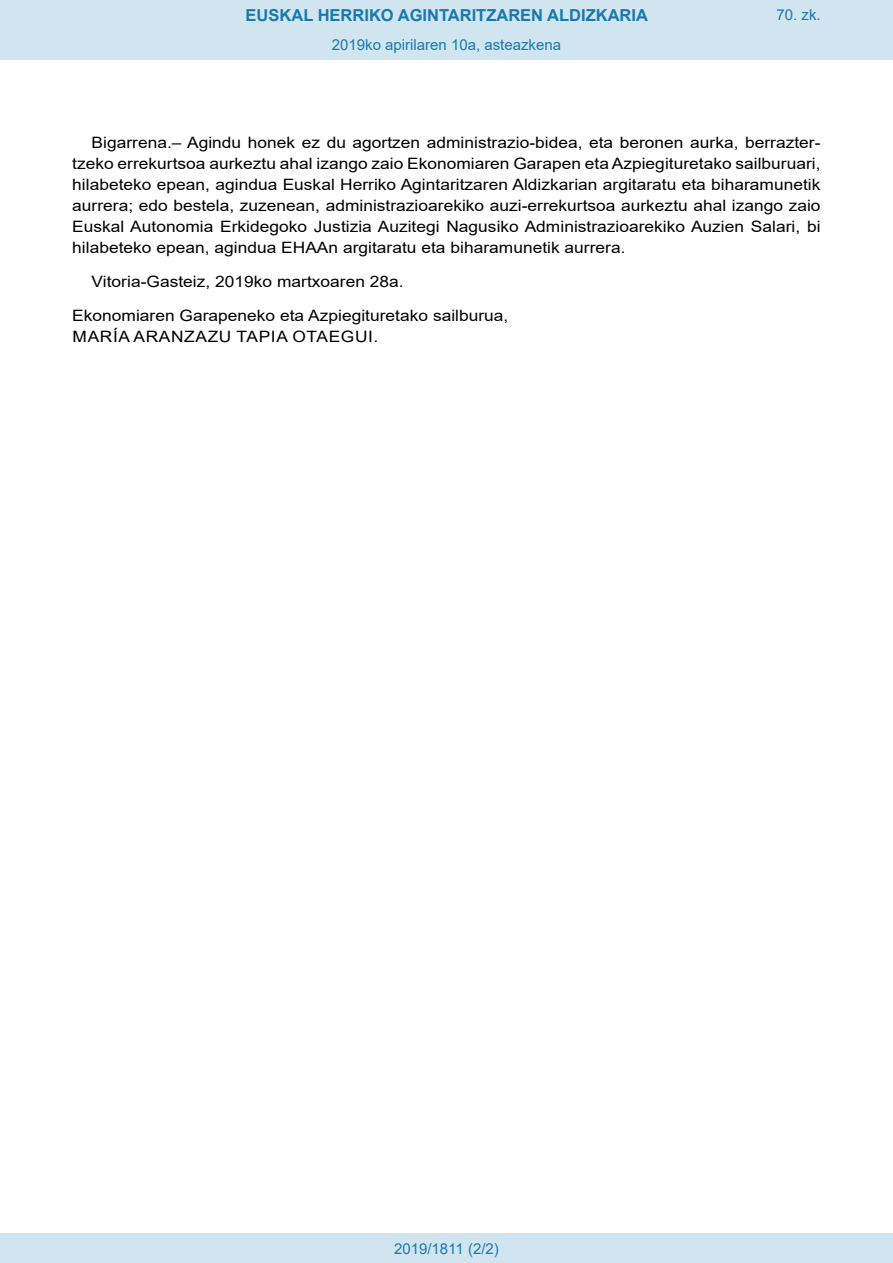
<style>
.page{position:relative;width:893px;height:1263px;background:#fff}
.page>*{position:absolute;margin:0;border:0;box-sizing:border-box;transform-origin:0 0}
.t1{font:700 16.5px "Arial";color:#1879ad}
.BOPVDetalle{font:15.6px/21px "Arial";color:#000;text-align:justify;scale:1.11 1}
.BOPVFirmaPuesto{font:15.6px "Arial";color:#000;scale:1.11 1}
.BOPVFirmaLugFec{font:15.6px "Arial";color:#000;scale:1.11 1}
.BOPVFirmaNombre{font:15.6px "Arial";letter-spacing:.035em;color:#000;scale:1.11 1}
.Paginacion_Centro{font:15px "Arial";color:#1879ad}
</style>
<div class="page">
<div style="left:0;top:0;width:893px;height:60px;background:#d0e5f0"></div>
<div style="left:0;top:1233px;width:893px;height:30px;background:#d0e5f0"></div>
<p class="t1" style="left:246px;top:3px;width:404px">EUSKAL HERRIKO AGINTARITZAREN ALDIZKARIA</p>
<p class="Paginacion_Centro" style="left:332px;top:35px;width:231px">2019ko apirilaren 10a, asteazkena</p>
<p class="Paginacion_Centro" style="left:776px;top:5px;width:46px">70. zk.</p>
<p class="BOPVDetalle" style="left:72px;top:132px;width:676px;text-indent:19px">Bigarrena.– Agindu honek ez du agortzen administrazio-bidea, eta beronen aurka, berrazter&shy;tzeko errekurtsoa aurkeztu ahal izango zaio Ekonomiaren Garapen eta Azpiegituretako sailburuari, hilabeteko epean, agindua Euskal Herriko Agintaritzaren Aldizkarian argitaratu eta biharamunetik aurrera; edo bestela, zuzenean, administrazioarekiko auzi-errekurtsoa aurkeztu ahal izango zaio Euskal Autonomia Erkidegoko Justizia Auzitegi Nagusiko Administrazioarekiko Auzien Salari, bi hilabeteko epean, agindua EHAAn argitaratu eta biharamunetik aurrera.</p>
<p class="BOPVFirmaLugFec" style="left:92px;top:271px;width:283px">Vitoria-Gasteiz, 2019ko martxoaren 28a.</p>
<p class="BOPVFirmaPuesto" style="left:72px;top:304px;width:394px">Ekonomiaren Garapeneko eta Azpiegituretako sailburua,</p>
<p class="BOPVFirmaNombre" style="left:73px;top:325px;width:277px">MARÍA ARANZAZU TAPIA OTAEGUI.</p>
<p class="Paginacion_Centro" style="left:394px;top:1238px;width:106px">2019/1811 (2/2)</p>
</div>
